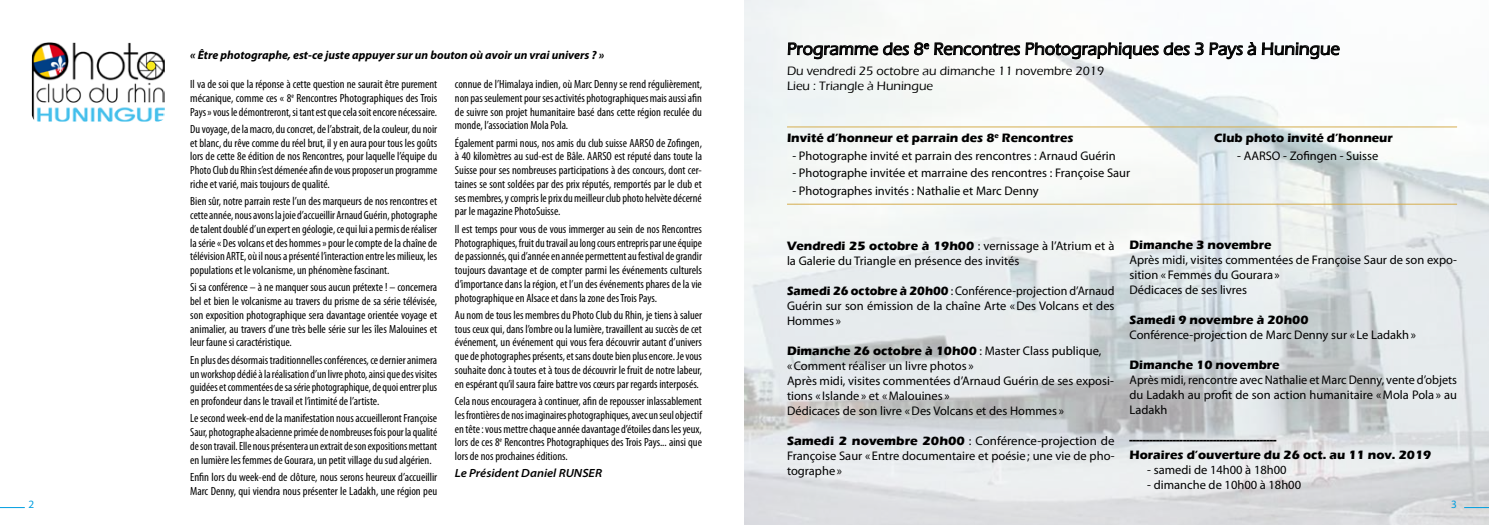
<style>
.page{position:relative;width:1489px;height:525px;background:#fff}
.page>*{position:absolute;margin:0;border:0;box-sizing:border-box;transform-origin:0 0}
.t1{font:500 17.5px "Eras ITC";color:#000}
.t2{font:12.5px/15px "Myriad Pro";color:#000}
.t3{font:700 12.5px/15px "Eras ITC";color:#000}
.t4{font:12.5px/15px "Myriad Pro";color:#000;text-align:justify;scale:.95 1}
.t5{font:500 12.5px/14.6px "Eras ITC";color:#000}
.t6{font:condensed 11.88px/13.8px "Myriad Pro";color:#000;text-align:justify}
.t7{font:italic 700 11.88px "Myriad Pro";color:#000}
.t8{font:italic 600 semi-expanded 11.88px "Myriad Pro";color:#000}
.t9{font:11.25px "Myriad Pro";color:#009ee0}
.s1{font-family:"Myriad Pro";font-weight:400}
.s2{font-family:"Eras ITC";font-weight:700}
</style>
<div class="page">
<img style="left:744px;top:0;width:744px;height:524px">
<svg style="left:0;top:507px;width:25px;height:1px"></svg>
<svg style="left:1463px;top:507px;width:25px;height:1px"></svg>
<img style="left:32px;top:43px;width:133px;height:79px">
<svg style="left:787px;top:22px;width:416px;height:75px"></svg>
<svg style="left:1209px;top:42px;width:130px;height:34px"></svg>
<hr style="left:787px;top:204px;width:669px;height:1px;background:#d5ad4e">
<hr style="left:787px;top:126px;width:669px;height:1px;background:#d5ad4e">
<p class="t7" style="left:190px;top:47px;width:415px">« Être photographe, est-ce juste appuyer sur un bouton où avoir un vrai univers ? »</p>
<p class="t6" style="left:190px;top:77px;width:248px">Il va de soi que la réponse à cette question ne saurait être purement mécanique, comme ces « 8<sup>e</sup> Rencontres Photographiques des Trois Pays » vous le démontreront, si tant est que cela soit encore nécessaire.</p>
<p class="t6" style="left:190px;top:122px;width:248px">Du voyage, de la macro, du concret, de l’abstrait, de la couleur, du noir et blanc, du rêve comme du réel brut, il y en aura pour tous les goûts lors de cette 8e édition de nos Rencontres, pour laquelle l’équipe du Photo Club du Rhin s’est démenée afin de vous proposer un programme riche et varié, mais toujours de qualité.</p>
<p class="t6" style="left:190px;top:194px;width:248px">Bien sûr, notre parrain reste l’un des marqueurs de nos rencontres et cette année, nous avons la joie d’accueillir Arnaud Guérin, photographe de talent doublé d’un expert en géologie, ce qui lui a permis de réaliser la série « Des volcans et des hommes » pour le compte de la chaîne de télévision ARTE, où il nous a présenté l’interaction entre les milieux, les populations et le volcanisme, un phénomène fascinant.</p>
<p class="t6" style="left:190px;top:280px;width:248px">Si sa conférence – à ne manquer sous aucun prétexte ! – concernera bel et bien le volcanisme au travers du prisme de sa série télévisée, son exposition photographique sera davantage orientée voyage et animalier, au travers d’une très belle série sur les îles Malouines et leur faune si caractéristique.</p>
<p class="t6" style="left:190px;top:352px;width:248px">En plus des désormais traditionnelles conférences, ce dernier animera un workshop dédié à la réalisation d’un livre photo, ainsi que des visites guidées et commentées de sa série photographique, de quoi entrer plus en profondeur dans le travail et l’intimité de l’artiste.</p>
<p class="t6" style="left:190px;top:411px;width:248px">Le second week-end de la manifestation nous accueilleront Françoise Saur, photographe alsacienne primée de nombreuses fois pour la qualité de son travail. Elle nous présentera un extrait de son expositions mettant en lumière les femmes de Gourara, un petit village du sud algérien.</p>
<p class="t6" style="left:190px;top:469px;width:248px">Enfin lors du week-end de clôture, nous serons heureux d’accueillir<br>Marc Denny, qui viendra nous présenter le Ladakh, une région peu</p>
<p class="t6" style="left:455px;top:77px;width:248px">connue de l’Himalaya indien, où Marc Denny se rend régulièrement, non pas seulement pour ses activités photographiques mais aussi afin de suivre son projet humanitaire basé dans cette région reculée du monde, l’association Mola Pola.</p>
<p class="t6" style="left:455px;top:136px;width:248px">Également parmi nous, nos amis du club suisse AARSO de Zofingen, à 40 kilomètres au sud-est de Bâle. AARSO est réputé dans toute la Suisse pour ses nombreuses participations à des concours, dont cer&shy;taines se sont soldées par des prix réputés, remportés par le club et ses membres, y compris le prix du meilleur club photo helvète décerné par le magazine PhotoSuisse.</p>
<p class="t6" style="left:455px;top:222px;width:248px">Il est temps pour vous de vous immerger au sein de nos Rencontres Photographiques, fruit du travail au long cours entrepris par une équipe de passionnés, qui d’année en année permettent au festival de grandir toujours davantage et de compter parmi les événements culturels d’importance dans la région, et l’un des événements phares de la vie photographique en Alsace et dans la zone des Trois Pays.</p>
<p class="t6" style="left:455px;top:308px;width:248px">Au nom de tous les membres du Photo Club du Rhin, je tiens à saluer tous ceux qui, dans l’ombre ou la lumière, travaillent au succès de cet événement, un événement qui vous fera découvrir autant d’univers que de photographes présents, et sans doute bien plus encore. Je vous souhaite donc à toutes et à tous de découvrir le fruit de notre labeur, en espérant qu’il saura faire battre vos cœurs par regards interposés.</p>
<p class="t6" style="left:455px;top:394px;width:248px">Cela nous encouragera à continuer, afin de repousser inlassablement les frontières de nos imaginaires photographiques, avec un seul objectif en tête : vous mettre chaque année davantage d’étoiles dans les yeux, lors de ces 8<sup>e</sup> Rencontres Photographiques des Trois Pays... ainsi que lors de nos prochaines éditions.</p>
<p class="t8" style="left:455px;top:466px;width:149px">Le Président Daniel RUNSER</p>
<h1 class="t1" style="left:787px;top:39px;width:554px">Programme des 8<sup>e</sup> Rencontres Photographiques des 3 Pays à Huningue</h1>
<p class="t5" style="left:787px;top:64px;width:318px">Du vendredi 25 octobre au dimanche 11 novembre 2019<br>Lieu : Triangle à Huningue</p>
<p class="t3" style="left:787px;top:131px;width:288px">Invité d’honneur et parrain des 8<sup>e</sup> Rencontres</p>
<p class="t3" style="left:1213px;top:131px;width:180px">Club photo invité d’honneur</p>
<p class="t2" style="left:792px;top:148px;width:325px">- Photographe invité et parrain des rencontres : Arnaud Guérin</p>
<p class="t2" style="left:1237px;top:148px;width:142px">- AARSO - Zofingen - Suisse</p>
<p class="t2" style="left:792px;top:165px;width:339px">- Photographe invitée et marraine des rencontres : Françoise Saur</p>
<p class="t2" style="left:792px;top:183px;width:248px">- Photographes invités : Nathalie et Marc Denny</p>
<p class="t3" style="left:787px;top:238px;width:329px">Vendredi 25 octobre à 19h00 <span class="s1">: vernissage à l’Atrium et à</span></p>
<p class="t2" style="left:787px;top:252px;width:234px">la Galerie du Triangle en présence des invités</p>
<p class="t4" style="left:787px;top:282px;width:346px"><span class="s2">Samedi 26 octobre à 20h00</span> : Conférence-projection d’Arnaud Guérin sur son émission de la chaîne Arte «Des Volcans et des Hommes »</p>
<p class="t3" style="left:787px;top:343px;width:316px">Dimanche 26 octobre à 10h00 <span class="s1">: Master Class publique,</span></p>
<p class="t2" style="left:787px;top:357px;width:328px">«Comment réaliser un livre photos »<br>Après midi, visites commentées d’Arnaud Guérin de ses exposi&shy;tions « Islande» et «Malouines »<br>Dédicaces de son livre «Des Volcans et des Hommes »</p>
<p class="t2" style="left:787px;top:432px;width:329px;text-align:justify"><span class="s2">Samedi 2 novembre 20h00</span> : Conférence-projection de Françoise Saur « Entre documentaire et poésie; une vie de pho&shy;tographe»</p>
<p class="t3" style="left:1129px;top:237px;width:143px">Dimanche 3 novembre</p>
<p class="t2" style="left:1129px;top:252px;width:329px">Après midi, visites commentées de Françoise Saur de son expo&shy;sition « Femmes du Gourara »<br>Dédicaces de ses livres</p>
<p class="t3" style="left:1129px;top:312px;width:180px">Samedi 9 novembre à 20h00</p>
<p class="t2" style="left:1129px;top:327px;width:288px">Conférence-projection de Marc Denny sur « Le Ladakh»</p>
<p class="t3" style="left:1129px;top:357px;width:152px">Dimanche 10 novembre</p>
<p class="t2" style="left:1129px;top:372px;width:329px;text-align:justify">Après midi, rencontre avec Nathalie et Marc Denny, vente d’objets du Ladakh au profit de son action humanitaire «Mola Pola » au Ladakh</p>
<p class="t3" style="left:1129px;top:432px;width:303px">--------------------------------------------<br>Horaires d’ouverture du 26 oct. au 11 nov. 2019</p>
<p class="t2" style="left:1147px;top:462px;width:141px">- samedi de 14h00 à 18h00</p>
<p class="t2" style="left:1147px;top:477px;width:155px">- dimanche de 10h00 à 18h00</p>
<p class="t9" style="left:28px;top:497px;width:7px">2</p>
<p class="t9" style="left:1451px;top:497px;width:7px">3</p>
</div>
